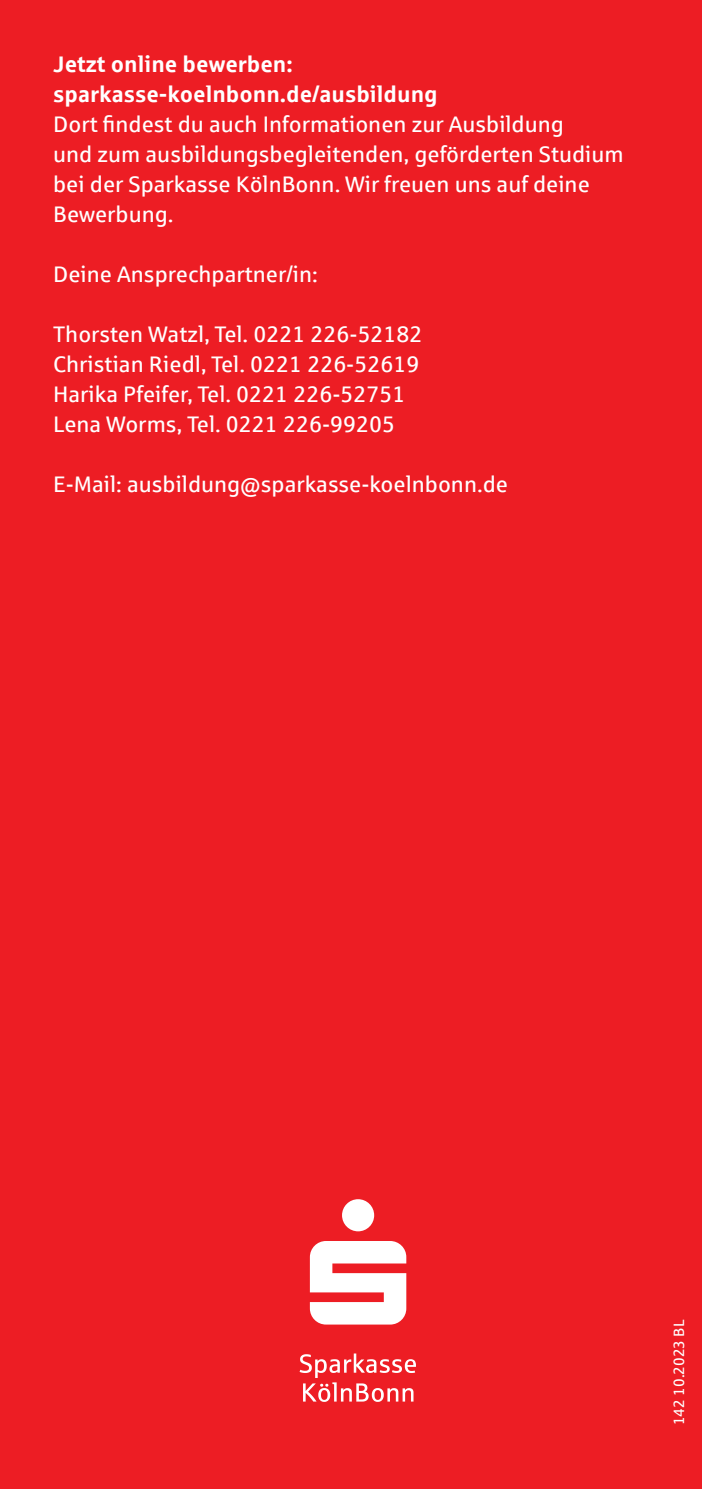
<style>
.page{position:relative;width:702px;height:1489px;background:#fff}
.page>*{position:absolute;margin:0;border:0;box-sizing:border-box;transform-origin:0 0}
.t1{font:22.5px/30px "Sparkasse Rg";color:#fff}
.t2{font:700 22.5px/30px "Sparkasse Rg";color:#fff}
.t3{font:15px "Sparkasse Rg";color:#fff}
</style>
<div class="page">
<div style="left:0;top:0;width:702px;height:1488px;background:#ed1d24"></div>
<svg style="left:310px;top:1199px;width:96px;height:125px"></svg>
<svg style="left:299px;top:1353px;width:117px;height:48px"></svg>
<p class="t2" style="left:53px;top:48px;width:386px">Jetzt online bewerben: sparkasse-koelnbonn.de/ausbildung</p>
<p class="t1" style="left:53px;top:109px;width:572px">Dort findest du auch Informationen zur Ausbildung<br>und zum ausbildungsbegleitenden, geförderten Studium bei der Sparkasse KölnBonn. Wir freuen uns auf deine Bewerbung.</p>
<p class="t1" style="left:53px;top:258px;width:266px">Deine Ansprechpartner/in:</p>
<p class="t1" style="left:53px;top:318px;width:371px">Thorsten Watzl, Tel. 0221 226-52182<br>Christian Riedl, Tel. 0221 226-52619<br>Harika Pfeifer, Tel. 0221 226-52751<br>Lena Worms, Tel. 0221 226-99205</p>
<p class="t1" style="left:53px;top:468px;width:456px">E-Mail: ausbildung@sparkasse-koelnbonn.de</p>
<p class="t3" style="left:669px;top:1424px;width:107px;rotate:-90deg">142 10.2023 BL</p>
</div>
